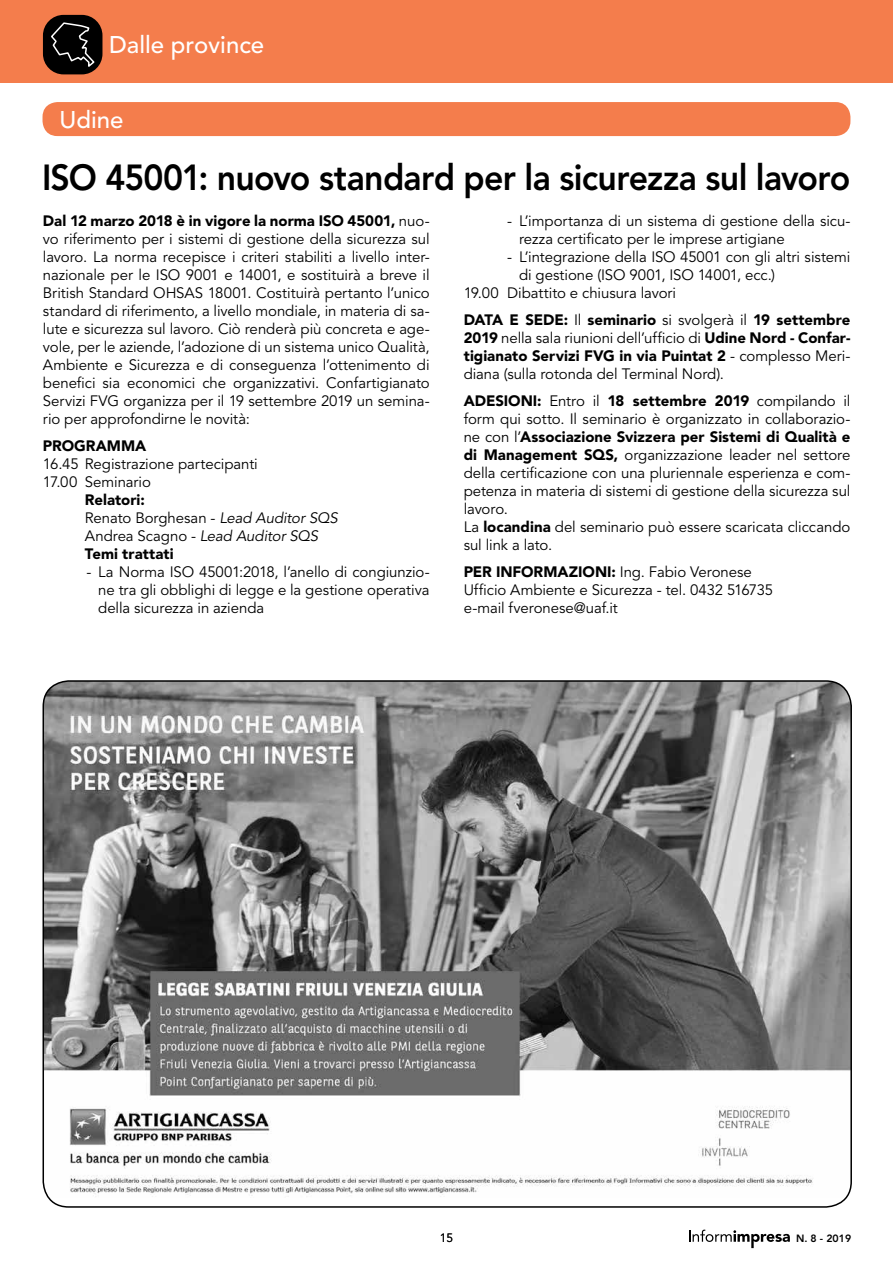
<style>
.page{position:relative;width:893px;height:1263px;background:#fff}
.page>*{position:absolute;margin:0;border:0;box-sizing:border-box;transform-origin:0 0}
.t1{font:800 36px "Avenir LT Std";letter-spacing:-.02em;color:#000;scale:.94 1}
.t2{font:500 24px "Avenir LT Std";color:#fff}
.t3{font:15px/18px "Avenir LT Std";letter-spacing:-.005em;color:#000}
.t4{font:900 15px "Avenir LT Std";letter-spacing:-.005em;color:#000}
.t5{font:12px "Avenir LT Std";color:#000}
.t6{font:800 10.5px "Avenir LT Std";color:#000}
.s1{font-weight:900}
.s2{font-style:italic}
</style>
<div class="page">
<div style="left:0;top:0;width:893px;height:83px;background:#f47d4c"></div>
<div style="left:43px;top:15px;width:59px;height:59px;background:#000;border-radius:21px"></div>
<svg style="left:51px;top:22px;width:45px;height:47px"></svg>
<svg style="left:689px;top:1229px;width:101px;height:19px"></svg>
<div style="left:43px;top:102px;width:807px;height:34px;background:#f47d4c;border-radius:15px"></div>
<img style="left:43px;top:681px;width:808px;height:516px">
<h2 class="t2" style="left:109px;top:31px;width:157px">Dalle province</h2>
<h2 class="t2" style="left:60px;top:106px;width:66px">Udine</h2>
<h1 class="t1" style="left:42px;top:156px;width:861px">ISO 45001: nuovo standard per la sicurezza sul lavoro</h1>
<p class="t3" style="left:43px;top:212px;width:388px;text-align:justify"><span class="s1">Dal 12 marzo 2018 è in vigore la norma ISO 45001,</span> nuo&shy;vo riferimento per i sistemi di gestione della sicurezza sul lavoro. La norma recepisce i criteri stabiliti a livello inter&shy;nazionale per le ISO 9001 e 14001, e sostituirà a breve il British Standard OHSAS 18001. Costituirà pertanto l’unico standard di riferimento, a livello mondiale, in materia di sa&shy;lute e sicurezza sul lavoro. Ciò renderà più concreta e age&shy;vole, per le aziende, l’adozione di un sistema unico Qualità, Ambiente e Sicurezza e di conseguenza l’ottenimento di benefici sia economici che organizzativi. Confartigianato Servizi FVG organizza per il 19 settembre 2019 un semina&shy;rio per approfondirne le novità:</p>
<p class="t4" style="left:43px;top:437px;width:105px">PROGRAMMA</p>
<p class="t3" style="left:43px;top:455px;width:216px">16.45 Registrazione partecipanti<br>17.00 Seminario</p>
<p class="t3" style="left:85px;top:491px;width:254px"><span class="s1">Relatori:<br></span>Renato Borghesan - <span class="s2">Lead Auditor SQS<br></span>Andrea Scagno - <span class="s2">Lead Auditor SQS<br></span><span class="s1">Temi trattati</span></p>
<p class="t3" style="left:98px;top:563px;width:333px;text-align:justify;text-indent:-12px">- La Norma ISO 45001:2018, l’anello di congiunzio&shy;ne tra gli obblighi di legge e la gestione operativa della sicurezza in azienda</p>
<p class="t3" style="left:519px;top:212px;width:333px;text-indent:-12px">- L’importanza di un sistema di gestione della sicu&shy;rezza certificato per le imprese artigiane</p>
<p class="t3" style="left:507px;top:248px;width:345px">- L’integrazione della ISO 45001 con gli altri sistemi</p>
<p class="t3" style="left:519px;top:266px;width:258px">di gestione (ISO 9001, ISO 14001, ecc.)</p>
<p class="t3" style="left:464px;top:284px;width:214px">19.00 Dibattito e chiusura lavori</p>
<p class="t3" style="left:464px;top:311px;width:388px;text-align:justify"><span class="s1">DATA E SEDE:</span> Il <span class="s1">seminario</span> si svolgerà il <span class="s1">19 settembre 2019</span> nella sala riunioni dell’ufficio di <span class="s1">Udine Nord - Confar&shy;tigianato Servizi FVG in via Puintat 2</span> - complesso Meri&shy;diana (sulla rotonda del Terminal Nord).</p>
<p class="t3" style="left:464px;top:392px;width:388px"><span class="s1">ADESIONI:</span> Entro il <span class="s1">18 settembre 2019</span> compilando il form qui sotto. Il seminario è organizzato in collaborazio&shy;ne con l’<span class="s1">Associazione Svizzera per Sistemi di Qualità e di Management SQS,</span> organizzazione leader nel settore della certificazione con una pluriennale esperienza e com&shy;petenza in materia di sistemi di gestione della sicurezza sul lavoro.<br>La <span class="s1">locandina</span> del seminario può essere scaricata cliccando sul link a lato.</p>
<p class="t3" style="left:464px;top:563px;width:311px"><span class="s1">PER INFORMAZIONI:</span> Ing. Fabio Veronese<br>Ufficio Ambiente e Sicurezza - tel. 0432 516735 e-mail fveronese@uaf.it</p>
<p class="t5" style="left:440px;top:1231px;width:15px">15</p>
<p class="t6" style="left:796px;top:1232px;width:57px">N. 8 - 2019</p>
</div>
